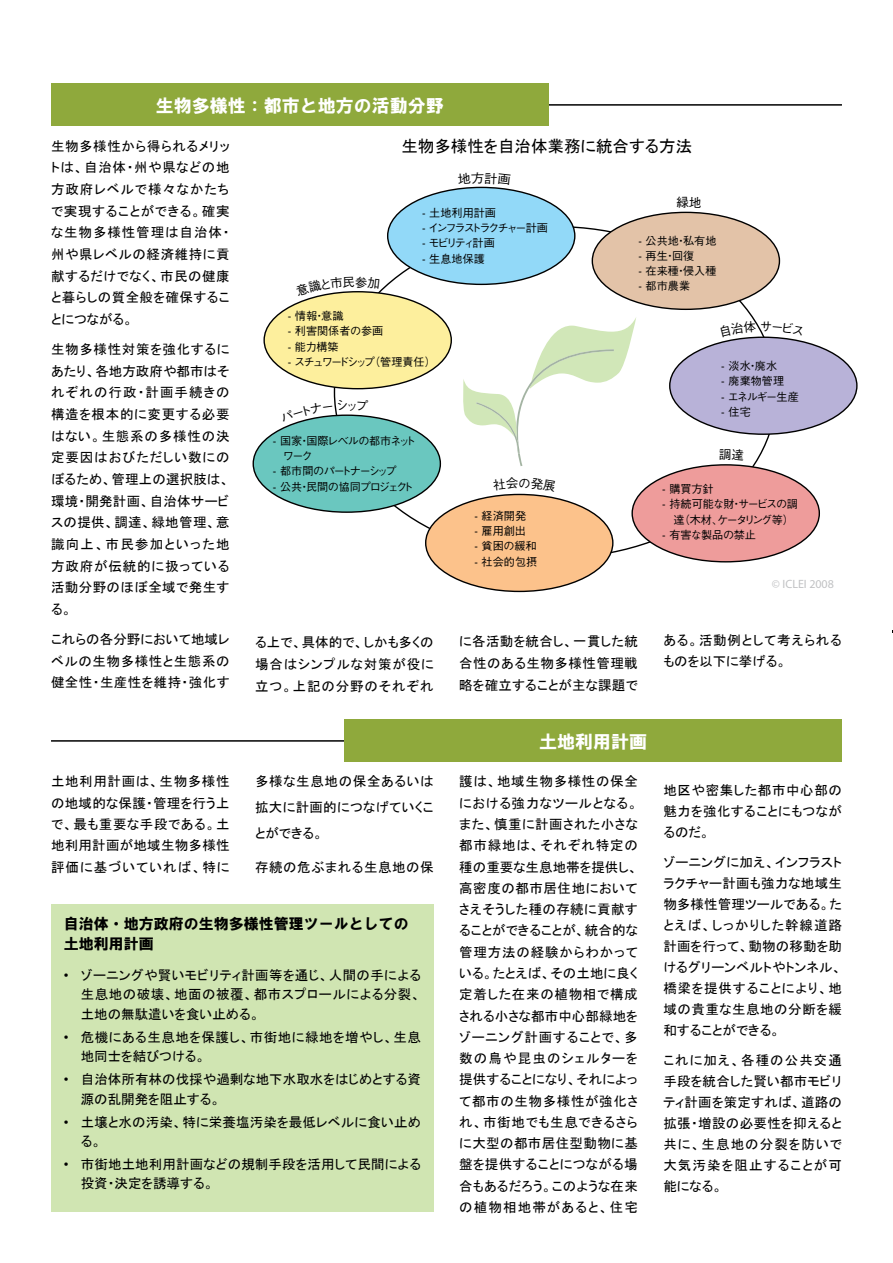
<style>
.page{position:relative;width:893px;height:1263px;background:#fff}
.page>*{position:absolute;margin:0;border:0;box-sizing:border-box;transform-origin:0 0}
.t1{font:18px "HG Soei Kakugothic UB";color:#fff}
.t2{font:16.5px "MS P Gothic";color:#000}
.t3{font:15px/19.5px "HGS Soei Kakugothic UB";color:#000}
.t4{font:13.5px/21.3px "MS P Gothic";letter-spacing:.03em;color:#000;text-align:justify}
.t5{font:13.5px/19.5px "MS P Gothic";letter-spacing:.01em;color:#000}
.t6{font:13.5px/19.5px "MS P Gothic";letter-spacing:.005em;color:#000}
.t7{font:13.5px/21px "MS P Gothic";letter-spacing:.06em;color:#000}
.t8{font:12.6px "Gothic BBB Pro Medium 90 pv RKSJ H";color:#000}
.t9{font:12px "Myriad Pro";color:#c1c2c4}
.t10{font:11.1px "Gothic BBB Pro Medium 90 pv RKSJ H";letter-spacing:-.03em;color:#000}
.t11{font:11.1px/15.3px "Gothic BBB Pro Medium 90 pv RKSJ H";letter-spacing:-.115em;color:#000}
.t12{font:11.1px/15.3px "Gothic BBB Pro Medium 90 pv RKSJ H";letter-spacing:-.07em;color:#000}
.t13{font:11.1px "Gothic BBB Pro Medium 90 pv RKSJ H";letter-spacing:-.16em;color:#000}
.t14{font:11.1px "Gothic BBB Pro Medium 90 pv RKSJ H";letter-spacing:-.095em;color:#000}
.t15{font:11.1px "Gothic BBB Pro Medium 90 pv RKSJ H";letter-spacing:-.185em;color:#000}
.t16{font:11.1px "Gothic BBB Pro Medium 90 pv RKSJ H";letter-spacing:-.1em;color:#000}
.t17{font:11.1px "Gothic BBB Pro Medium 90 pv RKSJ H";color:#000}
.t18{font:11.1px "Gothic BBB Pro Medium 90 pv RKSJ H";letter-spacing:-.2em;color:#000}
.t19{font:11.1px "Gothic BBB Pro Medium 90 pv RKSJ H";letter-spacing:-.125em;color:#000}
.s1{font-family:"Arial"}
</style>
<div class="page">
<hr style="left:533px;top:104px;width:309px;height:2px;background:#000">
<div style="left:51px;top:84px;width:498px;height:42px;background:#8fa93c"></div>
<div style="left:51px;top:905px;width:383px;height:307px;background:#d0e5b2"></div>
<hr style="left:51px;top:740px;width:309px;height:2px;background:#000">
<div style="left:344px;top:720px;width:498px;height:42px;background:#8fa93c"></div>
<svg style="left:252px;top:186px;width:604px;height:407px"></svg>
<div style="left:388px;top:187px;width:187px;height:97px;background:#92d9f8;border-radius:50%"></div>
<div style="left:670px;top:337px;width:187px;height:97px;background:#b8b2d8;border-radius:50%"></div>
<div style="left:632px;top:465px;width:187px;height:97px;background:#ee9c9b;border-radius:50%"></div>
<div style="left:592px;top:212px;width:187px;height:97px;background:#e3c3a8;border-radius:50%"></div>
<div style="left:264px;top:292px;width:187px;height:97px;background:#fdef9d;border-radius:50%"></div>
<div style="left:253px;top:415px;width:187px;height:97px;background:#6ac7bf;border-radius:50%"></div>
<div style="left:426px;top:494px;width:187px;height:97px;background:#fcc28b;border-radius:50%"></div>
<svg style="left:720px;top:321px;width:83px;height:16px"></svg>
<svg style="left:719px;top:448px;width:25px;height:12px"></svg>
<svg style="left:677px;top:196px;width:24px;height:12px"></svg>
<svg style="left:295px;top:276px;width:85px;height:20px"></svg>
<svg style="left:280px;top:402px;width:52px;height:20px"></svg>
<svg style="left:338px;top:400px;width:9px;height:11px"></svg>
<svg style="left:357px;top:399px;width:11px;height:12px"></svg>
<svg style="left:493px;top:477px;width:63px;height:15px"></svg>
<h1 class="t1" style="left:156px;top:96px;width:289px">生物多様性：都市と地方の活動分野</h1>
<p class="t4" style="left:51px;top:135px;width:180px">生物多様性から得られるメリットは、自治体・州や県などの地方政府レベルで様々なかたちで実現することができる。確実な生物多様性管理は自治体・州や県レベルの経済維持に貢献するだけでなく、市民の健康と暮らしの質全般を確保することにつながる。</p>
<p class="t4" style="left:51px;top:338px;width:180px">生物多様性対策を強化するにあたり、各地方政府や都市はそれぞれの行政・計画手続きの構造を根本的に変更する必要はない。生態系の多様性の決定要因はおびただしい数にのぼるため、管理上の選択肢は、環境・開発計画、自治体サービスの提供、調達、緑地管理、意識向上、市民参加といった地方政府が伝統的に扱っている活動分野のほぼ全域で発生する。</p>
<p class="t4" style="left:51px;top:628px;width:180px">これらの各分野において地域レベルの生物多様性と生態系の健全性・生産性を維持・強化す</p>
<p class="t2" style="left:401px;top:137px;width:292px">生物多様性を自治体業務に統合する方法</p>
<p class="t10" style="left:422px;top:203px;width:75px">- 土地利用計画</p>
<p class="t15" style="left:422px;top:219px;width:127px">- インフラストラクチャー計画</p>
<p class="t18" style="left:422px;top:234px;width:74px">- モビリティ計画</p>
<p class="t10" style="left:422px;top:249px;width:64px">- 生息地保護</p>
<p class="t10" style="left:288px;top:307px;width:57px">- 情報・意識</p>
<p class="t17" style="left:288px;top:322px;width:97px">- 利害関係者の参画</p>
<p class="t10" style="left:288px;top:338px;width:53px">- 能力構築</p>
<p class="t13" style="left:288px;top:353px;width:150px">- スチュワードシップ（管理責任）</p>
<p class="t8" style="left:346px;top:395px;width:14px">ッ</p>
<p class="t12" style="left:283px;top:432px;width:134px;text-indent:-10px">- 国家・国際レベルの都市ネットワーク</p>
<p class="t16" style="left:273px;top:462px;width:125px">- 都市間のパートナーシップ</p>
<p class="t14" style="left:273px;top:478px;width:142px">- 公共・民間の協同プロジェクト</p>
<p class="t10" style="left:474px;top:507px;width:53px">- 経済開発</p>
<p class="t10" style="left:474px;top:522px;width:53px">- 雇用創出</p>
<p class="t10" style="left:474px;top:537px;width:64px">- 貧困の緩和</p>
<p class="t10" style="left:474px;top:553px;width:64px">- 社会的包摂</p>
<p class="t10" style="left:638px;top:231px;width:80px">- 公共地・私有地</p>
<p class="t10" style="left:638px;top:247px;width:57px">- 再生・回復</p>
<p class="t10" style="left:638px;top:262px;width:80px">- 在来種・侵入種</p>
<p class="t10" style="left:638px;top:277px;width:53px">- 都市農業</p>
<p class="t10" style="left:721px;top:357px;width:57px">- 淡水・廃水</p>
<p class="t10" style="left:721px;top:372px;width:64px">- 廃棄物管理</p>
<p class="t19" style="left:721px;top:388px;width:79px">- エネルギー生産</p>
<p class="t10" style="left:721px;top:403px;width:31px">- 住宅</p>
<p class="t10" style="left:662px;top:480px;width:53px">- 購買方針</p>
<p class="t11" style="left:673px;top:495px;width:126px;text-indent:-11px">- 持続可能な財・サービスの調達（木材、ケータリング等）</p>
<p class="t10" style="left:662px;top:526px;width:95px">- 有害な製品の禁止</p>
<p class="t9" style="left:772px;top:577px;width:64px">© ICLEI 2008</p>
<p class="t4" style="left:255px;top:631px;width:180px;line-height:21.8px">る上で、具体的で、しかも多くの場合はシンプルな対策が役に立つ。上記の分野のそれぞれ</p>
<p class="t4" style="left:459px;top:630px;width:180px;line-height:21.8px">に各活動を統合し、一貫した統合性のある生物多様性管理戦略を確立することが主な課題で</p>
<p class="t7" style="left:663px;top:629px;width:180px">ある。活動例として考えられるものを以下に挙げる。</p>
<h1 class="t1" style="left:539px;top:732px;width:109px">土地利用計画</h1>
<p class="t4" style="left:51px;top:771px;width:180px">土地利用計画は、生物多様性の地域的な保護・管理を行う上で、最も重要な手段である。土地利用計画が地域生物多様性評価に基づいていれば、特に</p>
<p class="t4" style="left:255px;top:769px;width:180px;line-height:25.7px">多様な生息地の保全あるいは拡大に計画的につなげていくことができる。</p>
<p class="t4" style="left:255px;top:856px;width:180px">存続の危ぶまれる生息地の保</p>
<p class="t3" style="left:64px;top:914px;width:347px">自治体・地方政府の生物多様性管理ツールとしての土地利用計画</p>
<p class="t4" style="left:81px;top:965px;width:342px;line-height:19.5px;text-indent:-17px"><span class="s1">•</span> ゾーニングや賢いモビリティ計画等を通じ、人間の手による生息地の破壊、地面の被覆、都市スプロールによる分裂、土地の無駄遣いを食い止める。</p>
<p class="t4" style="left:81px;top:1027px;width:342px;line-height:19.5px;text-indent:-17px"><span class="s1">•</span> 危機にある生息地を保護し、市街地に緑地を増やし、生息地同士を結びつける。</p>
<p class="t6" style="left:81px;top:1069px;width:342px;text-indent:-17px"><span class="s1">•</span> 自治体所有林の伐採や過剰な地下水取水をはじめとする資源の乱開発を阻止する。</p>
<p class="t5" style="left:81px;top:1112px;width:342px;text-indent:-17px"><span class="s1">•</span> 土壌と水の汚染、特に栄養塩汚染を最低レベルに食い止める。</p>
<p class="t5" style="left:81px;top:1154px;width:342px;text-indent:-17px"><span class="s1">•</span> 市街地土地利用計画などの規制手段を活用して民間による投資・決定を誘導する。</p>
<p class="t4" style="left:459px;top:771px;width:180px">護は、地域生物多様性の保全における強力なツールとなる。また、慎重に計画された小さな都市緑地は、それぞれ特定の種の重要な生息地帯を提供し、高密度の都市居住地においてさえそうした種の存続に貢献することができることが、統合的な管理方法の経験からわかっている。たとえば、その土地に良く定着した在来の植物相で構成される小さな都市中心部緑地をゾーニング計画することで、多数の鳥や昆虫のシェルターを提供することになり、それによって都市の生物多様性が強化され、市街地でも生息できるさらに大型の都市居住型動物に基盤を提供することにつながる場合もあるだろう。このような在来の植物相地帯があると、住宅</p>
<p class="t4" style="left:663px;top:780px;width:180px">地区や密集した都市中心部の魅力を強化することにもつながるのだ。</p>
<p class="t4" style="left:663px;top:851px;width:180px">ゾーニングに加え、インフラストラクチャー計画も強力な地域生物多様性管理ツールである。たとえば、しっかりした幹線道路計画を行って、動物の移動を助けるグリーンベルトやトンネル、橋梁を提供することにより、地域の貴重な生息地の分断を緩和することができる。</p>
<p class="t4" style="left:663px;top:1049px;width:180px">これに加え、各種の公共交通手段を統合した賢い都市モビリティ計画を策定すれば、道路の拡張・増設の必要性を抑えると共に、生息地の分裂を防いで大気汚染を阻止することが可能になる。</p>
</div>
